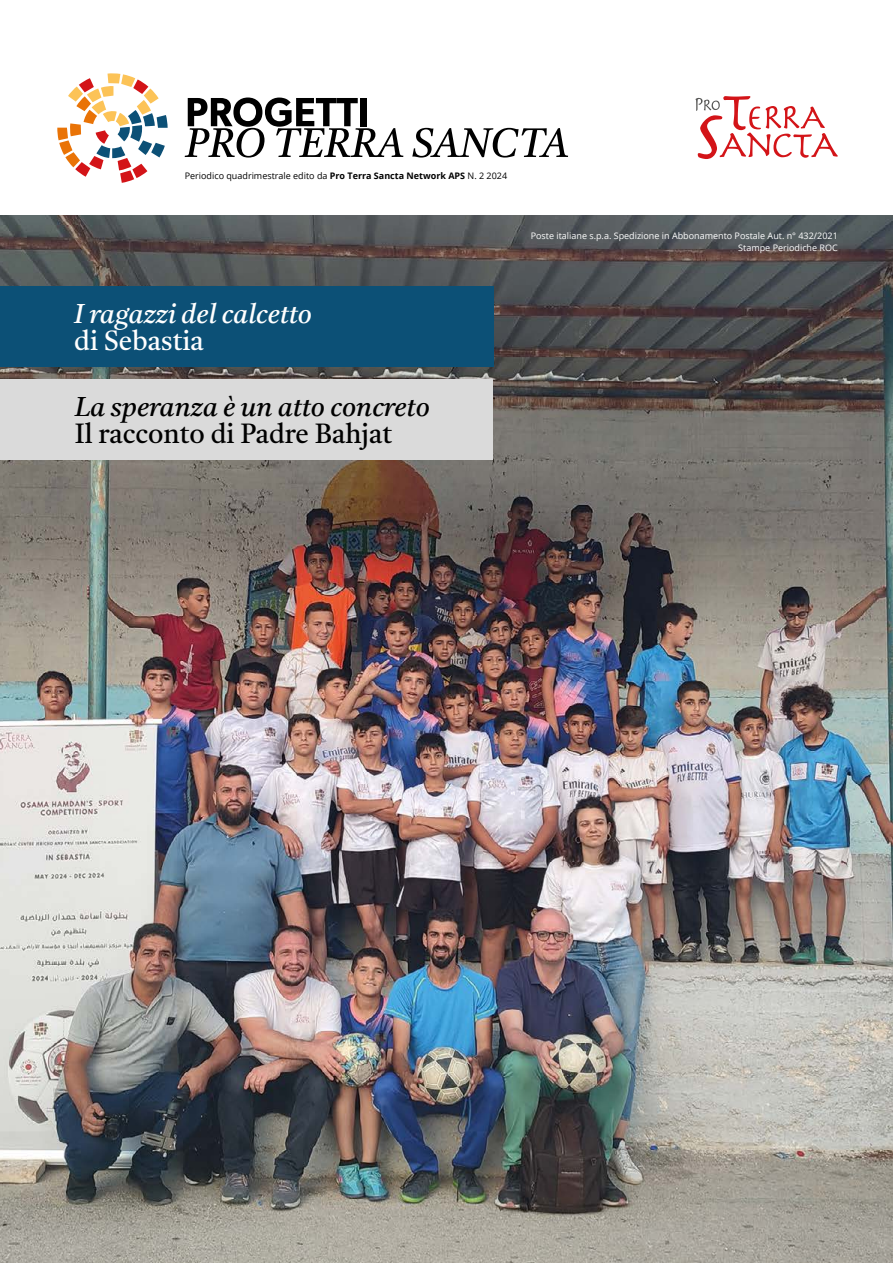
<style>
.page{position:relative;width:893px;height:1263px;background:#fff}
.page>*{position:absolute;margin:0;border:0;box-sizing:border-box;transform-origin:0 0}
.t1{font:italic 27px "Castoro";color:#000}
.t2{font:27px "Castoro";color:#000}
.t3{font:italic 27px "Castoro";color:#fff}
.t4{font:27px "Castoro";color:#fff}
.t5{font:9px/12px "Open Sans";color:#fff;text-align:right}
.t6{font:9px "Open Sans";color:#000}
.s1{font-weight:700}
</style>
<div class="page">
<img style="left:0;top:215px;width:893px;height:1048px">
<svg style="left:695px;top:96px;width:143px;height:63px"></svg>
<svg style="left:57px;top:73px;width:111px;height:110px"></svg>
<svg style="left:185px;top:98px;width:218px;height:60px"></svg>
<svg style="left:412px;top:128px;width:156px;height:30px"></svg>
<div style="left:0;top:286px;width:493px;height:81px;background:#0c5076"></div>
<div style="left:0;top:379px;width:493px;height:81px;background:#dadada"></div>
<p class="t6" style="left:185px;top:172px;width:324px">Periodico quadrimestrale edito da <span class="s1">Pro Terra Sancta Network APS</span> N. 2 2024</p>
<h1 class="t3" style="left:74px;top:303px;width:239px">I ragazzi del calcetto</h1>
<h1 class="t4" style="left:74px;top:326px;width:131px">di Sebastia</h1>
<h1 class="t1" style="left:75px;top:395px;width:357px">La speranza è un atto concreto</h1>
<h1 class="t2" style="left:75px;top:418px;width:319px">Il racconto di Padre Bahjat</h1>
<p class="t5" style="left:531px;top:230px;width:309px">Poste italiane s.p.a. Spedizione in Abbonamento Postale Aut. n° 432/2021<br>Stampe Periodiche ROC</p>
</div>
